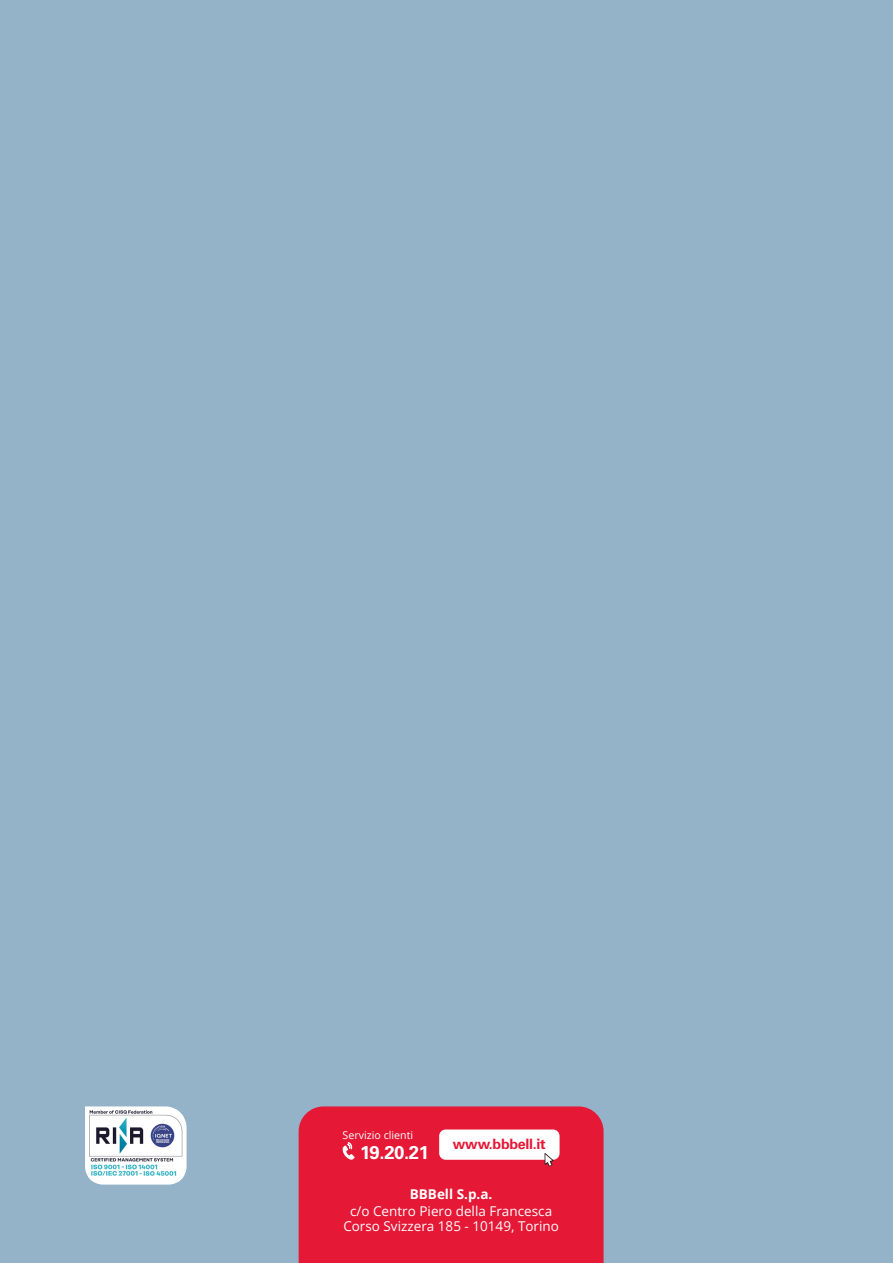
<style>
.page{position:relative;width:893px;height:1263px;background:#94b3c9}
.page>*{position:absolute;margin:0;border:0;box-sizing:border-box;transform-origin:0 0}
.t1{font:700 18.45px "Univers LT Std";color:#fff}
.t2{font:700 14.25px "Univers LT Std";letter-spacing:-.02em;color:#e51836}
.t3{font:13.5px/15px "Open Sans";color:#fff;text-align:center}
.t4{font:700 13.5px "Open Sans";color:#fff}
.t5{font:10.65px "Open Sans";color:#fff}
</style>
<div class="page">
<div style="left:299px;top:1106px;width:305px;height:157px;background:#e51836"></div>
<div style="left:439px;top:1129px;width:121px;height:31px;background:#fff;border-radius:6px"></div>
<svg style="left:544px;top:1153px;width:10px;height:13px"></svg>
<svg style="left:342px;top:1142px;width:13px;height:18px"></svg>
<svg style="left:85px;top:1106px;width:102px;height:78px"></svg>
<img style="left:88px;top:1109px;width:95px;height:73px">
<p class="t5" style="left:343px;top:1127px;width:72px">Servizio clienti</p>
<h1 class="t1" style="left:360px;top:1141px;width:71px">19.20.21</h1>
<p class="t2" style="left:453px;top:1136px;width:94px">www.bbbell.it</p>
<p class="t4" style="left:410px;top:1185px;width:84px">BBBell S.p.a.</p>
<p class="t3" style="left:343px;top:1203px;width:217px">c/o Centro Piero della Francesca<br>Corso Svizzera 185 - 10149, Torino</p>
</div>
